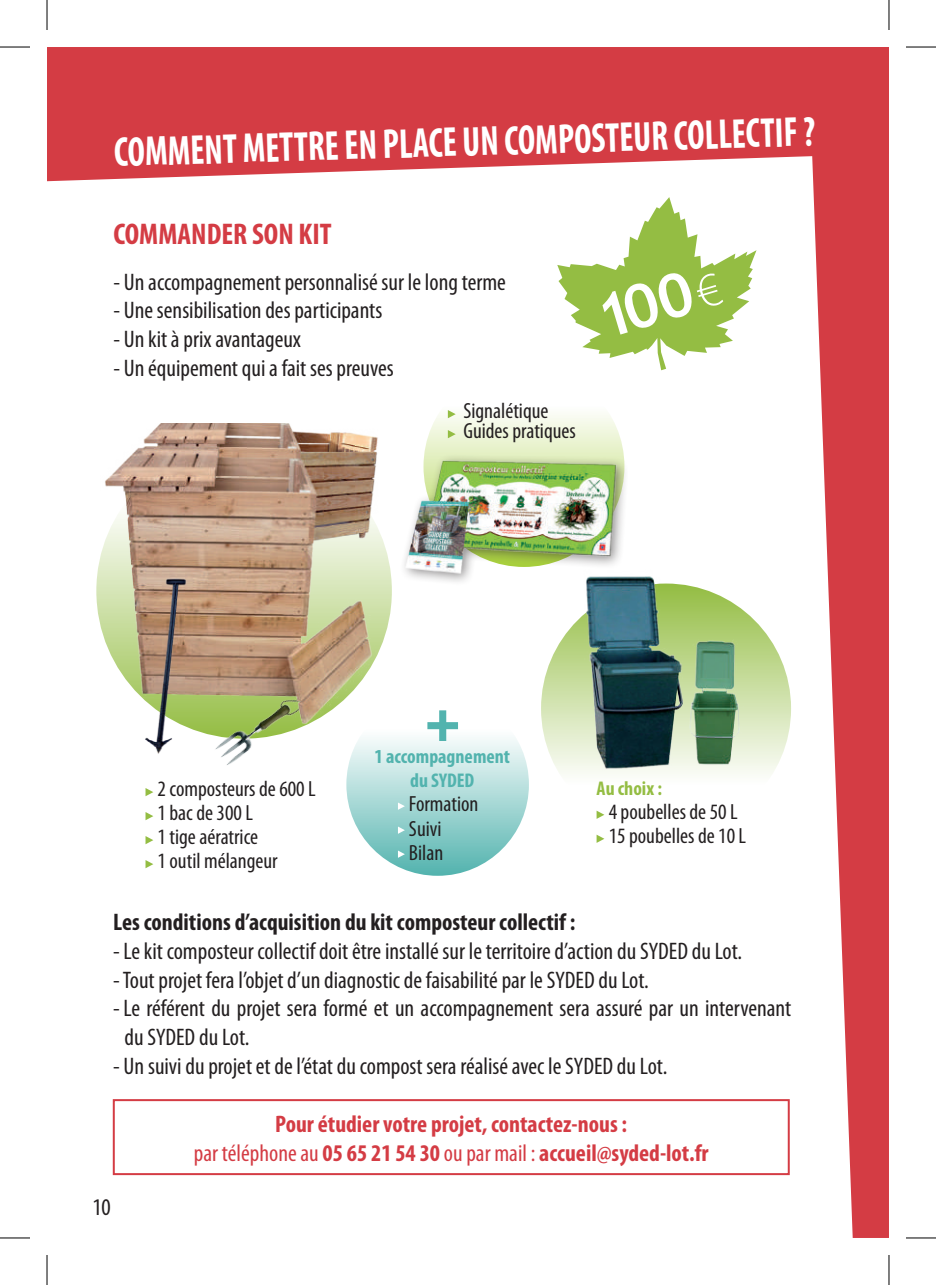
<style>
.page{position:relative;width:936px;height:1285px;background:#fff}
.page>*{position:absolute;margin:0;border:0;box-sizing:border-box;transform-origin:0 0}
.t1{font:700 condensed 42px "Myriad Pro";color:#fff;scale:.85 1}
.t2{font:700 condensed 30px "Myriad Pro";color:#d43c44}
.t3{font:condensed 24px/28.8px "Myriad Pro";color:#231f20}
.t4{font:700 condensed 24px/28.8px "Myriad Pro";color:#d43c44;text-align:center}
.t5{font:700 condensed 24px "Myriad Pro";color:#231f20}
.t6{font:condensed 22px/24px "Myriad Pro";color:#231f20}
.t7{font:700 condensed 19.8px/23.8px "Myriad Pro";color:#52b3ae;text-align:center}
.t8{font:700 condensed 19.8px "Myriad Pro";color:#94bd43}
.s1{font-weight:400}
</style>
<div class="page">
<div style="left:113px;top:1099px;width:677px;height:76px;border:2px solid #d43c44"></div>
<svg style="left:47px;top:47px;width:761px;height:134px;background:#d74d55"></svg>
<svg style="left:808px;top:47px;width:81px;height:1191px;fill:#d43c44"></svg>
<svg style="left:146px;top:788px;width:7px;height:8px"></svg>
<svg style="left:146px;top:812px;width:7px;height:8px"></svg>
<svg style="left:146px;top:836px;width:7px;height:8px"></svg>
<svg style="left:146px;top:860px;width:7px;height:8px"></svg>
<svg style="left:423px;top:366px;width:201px;height:201px"></svg>
<img style="left:388px;top:451px;width:236px;height:131px">
<svg style="left:448px;top:410px;width:8px;height:8px"></svg>
<svg style="left:448px;top:430px;width:8px;height:8px"></svg>
<svg style="left:541px;top:583px;width:250px;height:250px"></svg>
<img style="left:569px;top:562px;width:188px;height:223px">
<svg style="left:597px;top:810px;width:7px;height:9px"></svg>
<svg style="left:597px;top:835px;width:7px;height:8px"></svg>
<div style="left:346px;top:693px;width:183px;height:183px;background:linear-gradient(to bottom,#fff,#5ab6b2);border-radius:50%"></div>
<svg style="left:427px;top:710px;width:31px;height:31px"></svg>
<svg style="left:398px;top:802px;width:7px;height:8px"></svg>
<svg style="left:398px;top:826px;width:7px;height:8px"></svg>
<svg style="left:398px;top:850px;width:7px;height:8px"></svg>
<img style="left:208px;top:723px;width:102px;height:42px">
<img style="left:100px;top:424px;width:281px;height:299px">
<img style="left:122px;top:570px;width:82px;height:184px">
<svg style="left:557px;top:197px;width:199px;height:173px"></svg>
<hr style="left:0;top:47px;width:30px;height:1px;background:#000">
<hr style="left:906px;top:47px;width:30px;height:1px;background:#000">
<hr style="left:0;top:1237px;width:30px;height:1px;background:#000">
<hr style="left:906px;top:1237px;width:30px;height:1px;background:#000">
<hr style="left:47px;top:0;width:1px;height:30px;background:#000">
<hr style="left:47px;top:1255px;width:1px;height:30px;background:#000">
<hr style="left:889px;top:0;width:1px;height:30px;background:#000">
<hr style="left:889px;top:1255px;width:1px;height:30px;background:#000">
<h1 class="t1" style="left:113px;top:128px;width:827px;rotate:-2deg">COMMENT METTRE EN PLACE UN COMPOSTEUR COLLECTIF ?</h1>
<p class="t2" style="left:113px;top:215px;width:220px">COMMANDER SON KIT</p>
<p class="t3" style="left:113px;top:267px;width:394px">- Un accompagnement personnalisé sur le long terme</p>
<p class="t3" style="left:113px;top:296px;width:270px">- Une sensibilisation des participants</p>
<p class="t3" style="left:113px;top:325px;width:189px">- Un kit à prix avantageux</p>
<p class="t3" style="left:113px;top:353px;width:282px">- Un équipement qui a fait ses preuves</p>
<p class="t6" style="left:463px;top:401px;width:114px;line-height:20px">Signalétique<br>Guides pratiques</p>
<p class="t6" style="left:158px;top:776px;width:160px">2 composteurs de 600 L<br>1 bac de 300 L<br>1 tige aératrice<br>1 outil mélangeur</p>
<p class="t7" style="left:374px;top:744px;width:137px">1 accompagnement du SYDED</p>
<p class="t6" style="left:409px;top:792px;width:71px">Formation<br>Suivi<br>Bilan</p>
<p class="t8" style="left:597px;top:776px;width:67px">Au choix :</p>
<p class="t6" style="left:609px;top:799px;width:139px">4 poubelles de 50 L<br>15 poubelles de 10 L</p>
<p class="t5" style="left:113px;top:907px;width:464px">Les conditions d’acquisition du kit composteur collectif :</p>
<p class="t3" style="left:113px;top:936px;width:630px">- Le kit composteur collectif doit être installé sur le territoire d’action du SYDED du Lot. -Tout projet fera l’objet d’un diagnostic de faisabilité par le SYDED du Lot.</p>
<p class="t3" style="left:124px;top:994px;width:668px;text-indent:-11px">- Le référent du projet sera formé et un accompagnement sera assuré par un intervenant du SYDED du Lot.</p>
<p class="t3" style="left:113px;top:1051px;width:556px">- Un suivi du projet et de l’état du compost sera réalisé avec le SYDED du Lot.</p>
<p class="t4" style="left:194px;top:1108px;width:516px">Pour étudier votre projet, contactez-nous :<br><span class="s1">par téléphone au</span> 05 65 21 54 30 <span class="s1">ou par mail :</span> accueil@syded-lot.fr</p>
<p class="t3" style="left:92px;top:1192px;width:20px">10</p>
</div>
